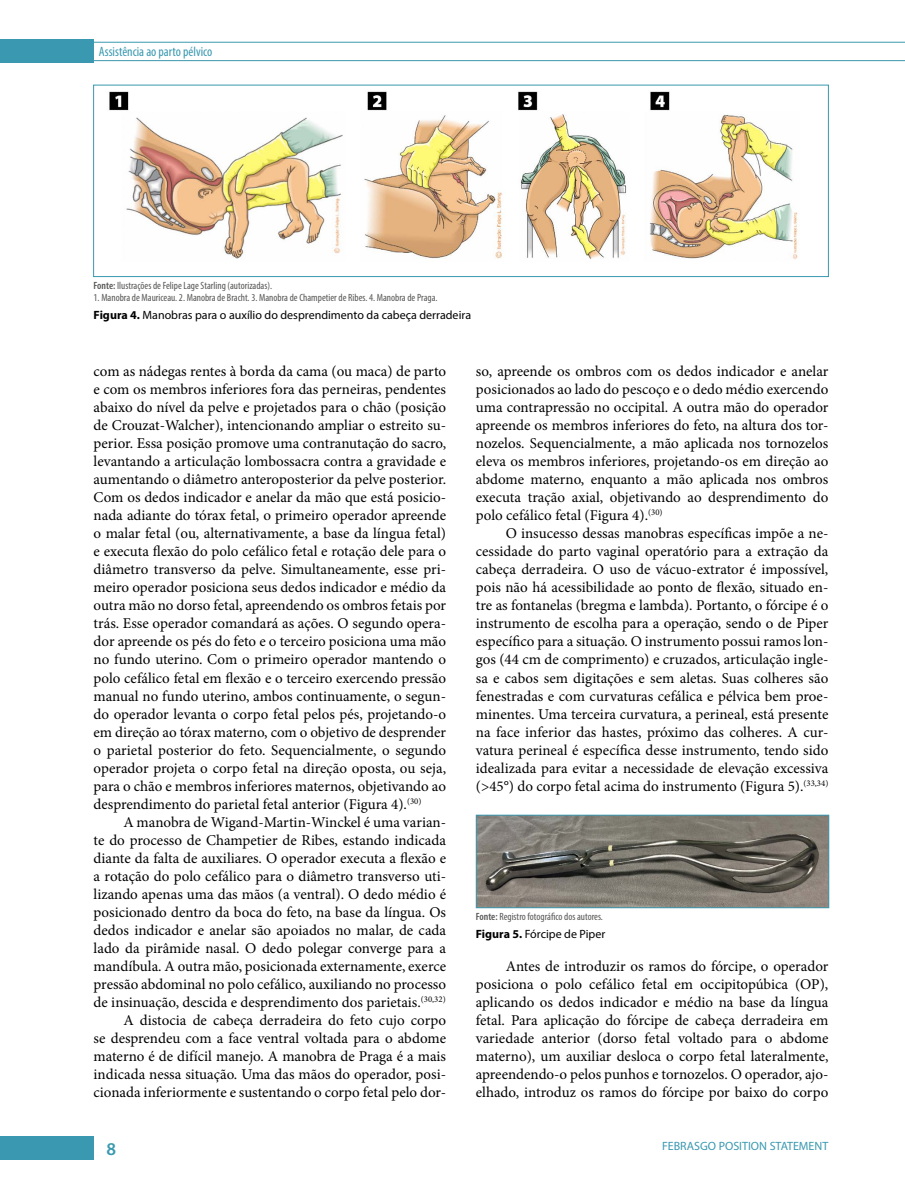
<style>
.page{position:relative;width:905px;height:1202px;background:#fff}
.page>*{position:absolute;margin:0;border:0;box-sizing:border-box;transform-origin:0 0}
.t1{font:600 18px "Myriad Pro";color:#3a99b0}
.t2{font:15px/18px "Minion Pro";color:#000;text-align:justify}
.t3{font:condensed 13.5px "Myriad Pro";color:#3a99b0}
.t4{font:12px "Myriad Pro";color:#000}
.t5{font:12px "Myriad Pro";color:#3a99b0}
.t6{font:condensed 10.5px "Myriad Pro";color:#575756}
.s1{font-weight:600}
.s2{font-weight:700}
</style>
<div class="page">
<div style="left:0;top:1135px;width:93px;height:23px;background:#3a99b0"></div>
<hr style="left:94px;top:60px;width:810px;height:1px;background:#3a99b0">
<hr style="left:94px;top:42px;width:810px;height:1px;background:#3a99b0">
<div style="left:0;top:40px;width:93px;height:23px;background:#3a99b0"></div>
<img style="left:109px;top:91px;width:689px;height:168px">
<div style="left:93px;top:85px;width:735px;height:192px;border:1px solid #3a99b0"></div>
<img style="left:478px;top:816px;width:349px;height:90px">
<div style="left:476px;top:814px;width:353px;height:94px;border:1px solid #3a99b0"></div>
<p class="t3" style="left:99px;top:43px;width:115px">Assistência ao parto pélvico</p>
<p class="t6" style="left:94px;top:279px;width:180px"><span class="s1">Fonte:</span> Ilustrações de Felipe Lage Starling (autorizadas).</p>
<p class="t6" style="left:94px;top:291px;width:345px">1. Manobra de Mauriceau. 2. Manobra de Bracht. 3. Manobra de Champetier de Ribes. 4. Manobra de Praga.</p>
<p class="t4" style="left:94px;top:307px;width:379px"><span class="s2">Figura 4.</span> Manobras para o auxílio do desprendimento da cabeça derradeira</p>
<p class="t2" style="left:94px;top:362px;width:354px">com as nádegas rentes à borda da cama (ou maca) de parto e com os membros inferiores fora das perneiras, pendentes abaixo do nível da pelve e projetados para o chão (posição de Crouzat-Walcher), intencionando ampliar o estreito su&shy;perior. Essa posição promove uma contranutação do sacro, levantando a articulação lombossacra contra a gravidade e aumentando o diâmetro anteroposterior da pelve posterior.<br>Com os dedos indicador e anelar da mão que está posicio&shy;nada adiante do tórax fetal, o primeiro operador apreende o malar fetal (ou, alternativamente, a base da língua fetal) e executa flexão do polo cefálico fetal e rotação dele para o diâmetro transverso da pelve. Simultaneamente, esse pri&shy;meiro operador posiciona seus dedos indicador e médio da outra mão no dorso fetal, apreendendo os ombros fetais por trás. Esse operador comandará as ações. O segundo opera&shy;dor apreende os pés do feto e o terceiro posiciona uma mão no fundo uterino. Com o primeiro operador mantendo o polo cefálico fetal em flexão e o terceiro exercendo pressão manual no fundo uterino, ambos continuamente, o segun&shy;do operador levanta o corpo fetal pelos pés, projetando-o em direção ao tórax materno, com o objetivo de desprender o parietal posterior do feto. Sequencialmente, o segundo operador projeta o corpo fetal na direção oposta, ou seja, para o chão e membros inferiores maternos, objetivando ao desprendimento do parietal fetal anterior (Figura 4).<sup>(30)</sup></p>
<p class="t2" style="left:94px;top:812px;width:354px;text-align:right">A manobra de Wigand-Martin-Winckel é uma varian-<br>te do processo de Champetier de Ribes, estando indicada diante da falta de auxiliares. O operador executa a flexão e a rotação do polo cefálico para o diâmetro transverso uti&shy;lizando apenas uma das mãos (a ventral). O dedo médio é posicionado dentro da boca do feto, na base da língua. Os dedos indicador e anelar são apoiados no malar, de cada lado da pirâmide nasal. O dedo polegar converge para a mandíbula. A outra mão, posicionada externamente, exerce pressão abdominal no polo cefálico, auxiliando no processo de insinuação, descida e desprendimento dos parietais.<sup>(30,32)<br></sup>A distocia de cabeça derradeira do feto cujo corpo<br>se desprendeu com a face ventral voltada para o abdome materno é de difícil manejo. A manobra de Praga é a mais indicada nessa situação. Uma das mãos do operador, posi&shy;cionada inferiormente e sustentando o corpo fetal pelo dor-</p>
<p class="t2" style="left:476px;top:362px;width:354px">so, apreende os ombros com os dedos indicador e anelar posicionados ao lado do pescoço e o dedo médio exercendo uma contrapressão no occipital. A outra mão do operador apreende os membros inferiores do feto, na altura dos tor&shy;nozelos. Sequencialmente, a mão aplicada nos tornozelos eleva os membros inferiores, projetando-os em direção ao abdome materno, enquanto a mão aplicada nos ombros executa tração axial, objetivando ao desprendimento do polo cefálico fetal (Figura 4).<sup>(30)</sup></p>
<p class="t2" style="left:476px;top:524px;width:354px;text-indent:30px">O insucesso dessas manobras específicas impõe a ne&shy;cessidade do parto vaginal operatório para a extração da cabeça derradeira. O uso de vácuo-extrator é impossível, pois não há acessibilidade ao ponto de flexão, situado en&shy;tre as fontanelas (bregma e lambda). Portanto, o fórcipe é o instrumento de escolha para a operação, sendo o de Piper específico para a situação. O instrumento possui ramos lon&shy;gos (44 cm de comprimento) e cruzados, articulação ingle&shy;sa e cabos sem digitações e sem aletas. Suas colheres são fenestradas e com curvaturas cefálica e pélvica bem proe&shy;minentes. Uma terceira curvatura, a perineal, está presente na face inferior das hastes, próximo das colheres. A cur&shy;vatura perineal é específica desse instrumento, tendo sido idealizada para evitar a necessidade de elevação excessiva (&gt;45°) do corpo fetal acima do instrumento (Figura 5).<sup>(33,34)</sup></p>
<p class="t6" style="left:476px;top:910px;width:128px"><span class="s1">Fonte:</span> Registro fotográfico dos autores.</p>
<p class="t4" style="left:476px;top:926px;width:131px"><span class="s2">Figura 5.</span> Fórcipe de Piper</p>
<p class="t2" style="left:476px;top:956px;width:354px;text-indent:30px">Antes de introduzir os ramos do fórcipe, o operador posiciona o polo cefálico fetal em occipitopúbica (OP), aplicando os dedos indicador e médio na base da língua fetal. Para aplicação do fórcipe de cabeça derradeira em variedade anterior (dorso fetal voltado para o abdome materno), um auxiliar desloca o corpo fetal lateralmente, apreendendo-o pelos punhos e tornozelos. O operador, ajo&shy;elhado, introduz os ramos do fórcipe por baixo do corpo</p>
<p class="t1" style="left:107px;top:1137px;width:11px">8</p>
<p class="t5" style="left:662px;top:1138px;width:168px">FEBRASGO POSITION STATEMENT</p>
</div>
